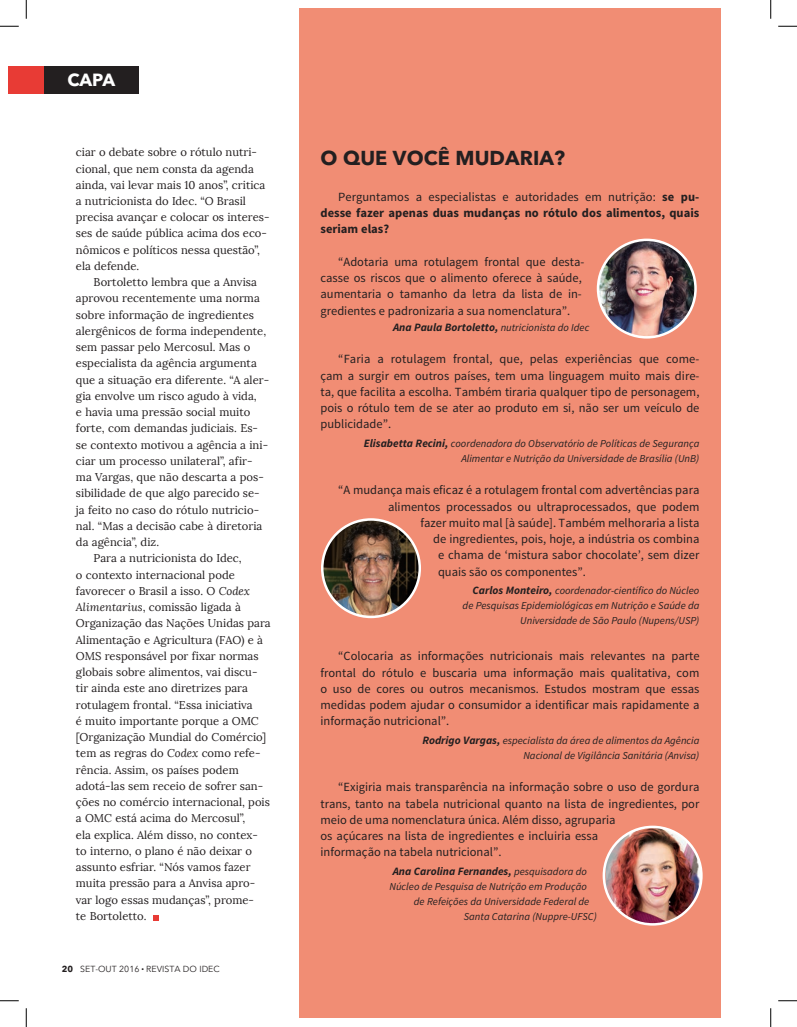
<style>
.page{position:relative;width:797px;height:1027px;background:#fff}
.page>*{position:absolute;margin:0;border:0;box-sizing:border-box;transform-origin:0 0}
.t1{font:700 20px "Avenir Next LT Pro";letter-spacing:.005em;color:#231f20}
.t2{font:700 17.5px "Avenir Next LT Pro";color:#fff}
.t3{font:12.5px/16.2px "Source Sans Pro";color:#231f20}
.t4{font:700 12.5px/16.2px "Source Sans Pro";color:#231f20;text-align:justify}
.t5{font:11.25px/16.2px "Lora";color:#231f20}
.t6{font:italic 700 11.25px "Source Sans Pro";color:#231f20}
.t7{font:italic 10.62px/15px "Source Sans Pro";color:#231f20;text-align:right}
.t8{font:8.75px "Avenir Next LT Pro";color:#231f20}
.s1{font-style:italic}
.s2{font-weight:700}
.s3{font-weight:400}
.s4{font-weight:400;font-size:10.62px}
.s5{font-weight:700;font-size:11.25px}
</style>
<div class="page">
<div style="left:44px;top:66px;width:94px;height:28px;background:#231f20"></div>
<div style="left:9px;top:66px;width:35px;height:28px;background:#e83b35"></div>
<svg style="left:153px;top:915px;width:6px;height:5px"></svg>
<div style="left:299px;top:9px;width:422px;height:1009px;background:#f18d74"></div>
<img style="left:598px;top:240px;width:97px;height:97px;border-radius:49px">
<div style="left:596px;top:239px;width:100px;height:100px;border:2px solid #fff;border-radius:50%"></div>
<img style="left:322px;top:519px;width:98px;height:98px;border-radius:49px">
<div style="left:321px;top:518px;width:100px;height:100px;border:2px solid #fff;border-radius:50%"></div>
<img style="left:605px;top:827px;width:96px;height:96px">
<div style="left:602px;top:826px;width:100px;height:100px;border:2px solid #fff;border-radius:50%"></div>
<svg style="left:0;top:25px;width:19px;height:2px"></svg>
<svg style="left:778px;top:25px;width:19px;height:2px"></svg>
<svg style="left:0;top:1000px;width:19px;height:1px"></svg>
<svg style="left:778px;top:1000px;width:19px;height:1px"></svg>
<svg style="left:25px;top:0;width:2px;height:19px"></svg>
<svg style="left:25px;top:1008px;width:2px;height:19px"></svg>
<svg style="left:770px;top:0;width:1px;height:19px"></svg>
<svg style="left:770px;top:1008px;width:1px;height:19px"></svg>
<h2 class="t2" style="left:68px;top:69px;width:49px">CAPA</h2>
<p class="t5" style="left:76px;top:144px;width:195px">ciar o debate sobre o rótulo nutri&shy;cional, que nem consta da agenda ainda, vai levar mais 10 anos”, critica a nutricionista do Idec. “O Brasil precisa avançar e colocar os interes&shy;ses de saúde pública acima dos eco&shy;nômicos e políticos nessa questão”, ela defende.</p>
<p class="t5" style="left:94px;top:274px;width:165px">Bortoletto lembra que a Anvisa</p>
<p class="t5" style="left:76px;top:290px;width:185px">aprovou recentemente uma norma</p>
<p class="t5" style="left:76px;top:307px;width:180px">sobre informação de ingredientes</p>
<p class="t5" style="left:76px;top:323px;width:192px">alergênicos de forma independente,</p>
<p class="t5" style="left:76px;top:339px;width:176px">sem passar pelo Mercosul. Mas o</p>
<p class="t5" style="left:76px;top:355px;width:182px">especialista da agência argumenta</p>
<p class="t5" style="left:76px;top:372px;width:195px">que a situação era diferente. “A aler-</p>
<p class="t5" style="left:76px;top:388px;width:182px">gia envolve um risco agudo à vida,</p>
<p class="t5" style="left:76px;top:404px;width:176px">e havia uma pressão social muito</p>
<p class="t5" style="left:76px;top:420px;width:184px">forte, com demandas judiciais. Es-</p>
<p class="t5" style="left:76px;top:437px;width:194px">se contexto motivou a agência a ini-</p>
<p class="t5" style="left:76px;top:453px;width:178px">ciar um processo unilateral”, afir-</p>
<p class="t5" style="left:76px;top:469px;width:189px">ma Vargas, que não descarta a pos-</p>
<p class="t5" style="left:76px;top:485px;width:185px">sibilidade de que algo parecido se-</p>
<p class="t5" style="left:76px;top:502px;width:185px">ja feito no caso do rótulo nutricio-</p>
<p class="t5" style="left:76px;top:518px;width:188px">nal. “Mas a decisão cabe à diretoria</p>
<p class="t5" style="left:76px;top:534px;width:85px">da agência”, diz.</p>
<p class="t5" style="left:94px;top:550px;width:150px">Para a nutricionista do Idec,</p>
<p class="t5" style="left:76px;top:567px;width:160px">o contexto internacional pode</p>
<p class="t5" style="left:76px;top:583px;width:176px">favorecer o Brasil a isso. O <span class="s1">Codex</span></p>
<p class="t5" style="left:76px;top:599px;width:166px"><span class="s1">Alimentarius</span>, comissão ligada à</p>
<p class="t5" style="left:76px;top:615px;width:196px">Organização das Nações Unidas para</p>
<p class="t5" style="left:76px;top:632px;width:188px">Alimentação e Agricultura (FAO) e à</p>
<p class="t5" style="left:76px;top:648px;width:184px">OMS responsável por fixar normas</p>
<p class="t5" style="left:76px;top:664px;width:183px">globais sobre alimentos, vai discu-</p>
<p class="t5" style="left:76px;top:680px;width:173px">tir ainda este ano diretrizes para</p>
<p class="t5" style="left:76px;top:697px;width:178px">rotulagem frontal. “Essa iniciativa</p>
<p class="t5" style="left:76px;top:713px;width:184px">é muito importante porque a OMC</p>
<p class="t5" style="left:76px;top:729px;width:192px">[Organização Mundial do Comércio]</p>
<p class="t5" style="left:76px;top:745px;width:186px">tem as regras do <span class="s1">Codex</span> como refe-</p>
<p class="t5" style="left:76px;top:762px;width:164px">rência. Assim, os países podem</p>
<p class="t5" style="left:76px;top:778px;width:189px">adotá-las sem receio de sofrer san-</p>
<p class="t5" style="left:76px;top:794px;width:196px">ções no comércio internacional, pois</p>
<p class="t5" style="left:76px;top:810px;width:171px">a OMC está acima do Mercosul”,</p>
<p class="t5" style="left:76px;top:827px;width:183px">ela explica. Além disso, no contex-</p>
<p class="t5" style="left:76px;top:843px;width:178px">to interno, o plano é não deixar o</p>
<p class="t5" style="left:76px;top:859px;width:176px">assunto esfriar. “Nós vamos fazer</p>
<p class="t5" style="left:76px;top:875px;width:181px">muita pressão para a Anvisa apro-</p>
<p class="t5" style="left:76px;top:891px;width:180px">var logo essas mudanças”, prome-</p>
<p class="t5" style="left:76px;top:908px;width:72px">te Bortoletto.</p>
<p class="t8" style="left:62px;top:964px;width:160px"><span class="s2">20</span> SET-OUT 2016 ● REVISTA DO IDEC</p>
<h1 class="t1" style="left:320px;top:146px;width:246px">O QUE VOCÊ MUDARIA?</h1>
<p class="t4" style="left:320px;top:189px;width:380px;text-indent:18px"><span class="s3">Perguntamos a especialistas e autoridades em nutrição:</span> se pu&shy;desse fazer apenas duas mudanças no rótulo dos alimentos, quais seriam elas?</p>
<p class="t3" style="left:320px;top:254px;width:265px;text-indent:18px">“Adotaria uma rotulagem frontal que desta&shy;casse os riscos que o alimento oferece à saúde, aumentaria o tamanho da letra da lista de in&shy;gredientes e padronizaria a sua nomenclatura”.</p>
<p class="t6" style="left:393px;top:320px;width:198px">Ana Paula Bortoletto, <span class="s4">nutricionista do Idec</span></p>
<p class="t3" style="left:320px;top:351px;width:380px;text-align:justify;text-indent:18px">“Faria a rotulagem frontal, que, pelas experiências que come&shy;çam a surgir em outros países, tem uma linguagem muito mais dire&shy;ta, que facilita a escolha. Também tiraria qualquer tipo de personagem, pois o rótulo tem de se ater ao produto em si, não ser um veículo de publicidade”.</p>
<p class="t7" style="left:364px;top:436px;width:337px"><span class="s5">Elisabetta Recini,</span> coordenadora do Observatório de Políticas de Segurança<br>Alimentar e Nutrição da Universidade de Brasília (UnB)</p>
<p class="t3" style="left:338px;top:482px;width:362px">“A mudança mais eficaz é a rotulagem frontal com advertências para</p>
<p class="t3" style="left:388px;top:499px;width:313px">alimentos processados ou ultraprocessados, que podem</p>
<p class="t3" style="left:420px;top:515px;width:280px">fazer muito mal [à saúde]. Também melhoraria a lista</p>
<p class="t3" style="left:433px;top:531px;width:268px">de ingredientes, pois, hoje, a indústria os combina</p>
<p class="t3" style="left:438px;top:547px;width:263px">e chama de ‘mistura sabor chocolate’, sem dizer</p>
<p class="t3" style="left:438px;top:564px;width:149px">quais são os componentes”.</p>
<p class="t7" style="left:462px;top:583px;width:238px"><span class="s5">Carlos Monteiro,</span> coordenador-científico do Núcleo de Pesquisas Epidemiológicas em Nutrição e Saúde da<br>Universidade de São Paulo (Nupens/USP)</p>
<p class="t3" style="left:320px;top:648px;width:381px;text-align:justify;text-indent:18px">“Colocaria as informações nutricionais mais relevantes na parte frontal do rótulo e buscaria uma informação mais qualitativa, com o uso de cores ou outros mecanismos. Estudos mostram que essas medidas podem ajudar o consumidor a identificar mais rapidamente a informação nutricional”.</p>
<p class="t7" style="left:422px;top:733px;width:278px"><span class="s5">Rodrigo Vargas,</span> especialista da área de alimentos da Agência<br>Nacional de Vigilância Sanitária (Anvisa)</p>
<p class="t3" style="left:320px;top:779px;width:380px;text-indent:18px">“Exigiria mais transparência na informação sobre o uso de gordura trans, tanto na tabela nutricional quanto na lista de ingredientes, por meio de uma nomenclatura única. Além disso, agruparia<br>os açúcares na lista de ingredientes e incluiria essa<br>informação na tabela nutricional”.</p>
<p class="t6" style="left:393px;top:864px;width:195px">Ana Carolina Fernandes, <span class="s4">pesquisadora do</span></p>
<p class="t7" style="left:389px;top:879px;width:199px">Núcleo de Pesquisa de Nutrição em Produção</p>
<p class="t7" style="left:414px;top:894px;width:177px">de Refeições da Universidade Federal de</p>
<p class="t7" style="left:464px;top:909px;width:134px">Santa Catarina (Nuppre-UFSC)</p>
</div>
